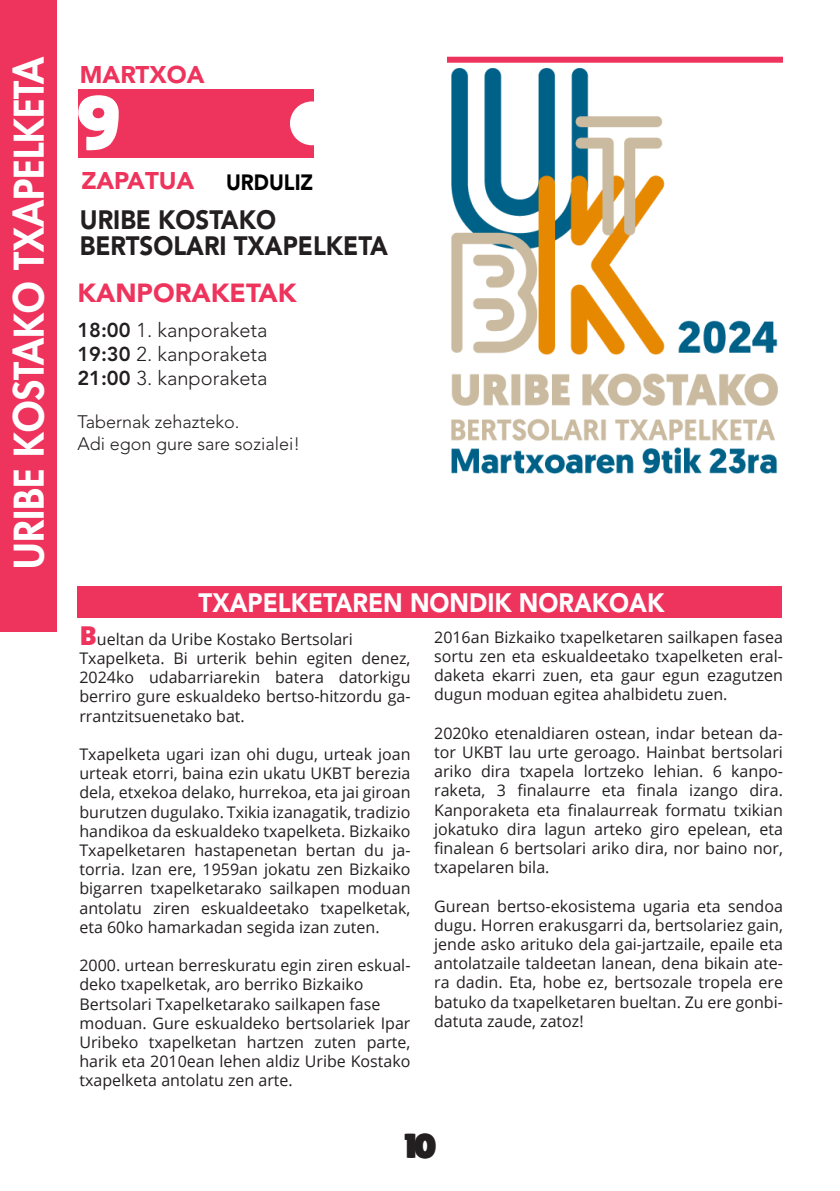
<style>
.page{position:relative;width:840px;height:1191px;background:#fff}
.page>*{position:absolute;margin:0;border:0;box-sizing:border-box;transform-origin:0 0}
.ZENBAKI{font:800 55px "moon get";color:#fff;scale:.91 1}
.t1{font:800 40px "Futura";color:#fff}
.IZENBURUA{font:900 26.4px "Avenir";color:#231f20;scale:.91 1}
.IZENBURUA-2{font:900 26.4px "Avenir";color:#fff;scale:.91 1}
.HILABETEA{font:900 26px "Avenir";color:#ee335c}
.HILABETEA-2{font:900 24px "Avenir";color:#ee335c}
.t2{font:800 24px "moon get";color:#231f20}
.LEKUA{font:900 22px "Avenir";color:#000;scale:.91 1}
.t3{font:300 20px "Avenir";color:#231f20}
.t4{font:300 18px "Avenir";color:#231f20}
.t5{font:16px/19.2px "Open Sans";color:#231f20;text-align:justify}
.s1{font-weight:800}
.s2{font-weight:800;font-size:26px;color:#ee335c}
</style>
<div class="page">
<div style="left:0;top:0;width:56px;height:631px;background:#ee335c"></div>
<div style="left:77px;top:585px;width:704px;height:32px;background:#ee335c"></div>
<img style="left:451px;top:68px;width:327px;height:406px">
<div style="left:447px;top:57px;width:335px;height:6px;background:#ee335c"></div>
<div style="left:78px;top:89px;width:236px;height:68px;background:#ee335c"></div>
<div style="left:290px;top:101px;width:44px;height:44px;background:#fff;border-radius:50%"></div>
<p class="t1" style="left:4px;top:569px;width:514px;rotate:-90deg">URIBE KOSTAKO TXAPELKETA</p>
<p class="HILABETEA-2" style="left:80px;top:57px;width:126px">MARTXOA</p>
<p class="ZENBAKI" style="left:78px;top:88px;width:48px">9</p>
<p class="HILABETEA-2" style="left:81px;top:163px;width:114px">ZAPATUA</p>
<p class="LEKUA" style="left:226px;top:166px;width:97px">URDULIZ</p>
<p class="IZENBURUA" style="left:80px;top:200px;width:217px">URIBE KOSTAKO</p>
<p class="IZENBURUA" style="left:80px;top:226px;width:339px">BERTSOLARI TXAPELKETA</p>
<p class="HILABETEA" style="left:77px;top:274px;width:221px">KANPORAKETAK</p>
<p class="t3" style="left:77px;top:315px;width:192px"><span class="s1">18:00</span> 1. kanporaketa</p>
<p class="t3" style="left:77px;top:339px;width:192px"><span class="s1">19:30</span> 2. kanporaketa</p>
<p class="t3" style="left:77px;top:363px;width:192px"><span class="s1">21:00</span> 3. kanporaketa</p>
<p class="t4" style="left:77px;top:408px;width:164px">Tabernak zehazteko.</p>
<p class="t4" style="left:77px;top:430px;width:224px">Adi egon gure sare sozialei!</p>
<p class="IZENBURUA-2" style="left:198px;top:583px;width:513px">TXAPELKETAREN NONDIK NORAKOAK</p>
<p class="t5" style="left:79px;top:629px;width:275px"><span class="s2">B</span>ueltan da Uribe Kostako Bertsolari</p>
<p class="t5" style="left:79px;top:648px;width:332px">Txapelketa. Bi urterik behin egiten denez, 2024ko udabarriarekin batera datorkigu berriro gure eskualdeko bertso-hitzordu ga&shy;rrantzitsuenetako bat.</p>
<p class="t5" style="left:79px;top:744px;width:332px">Txapelketa ugari izan ohi dugu, urteak joan urteak etorri, baina ezin ukatu UKBT berezia dela, etxekoa delako, hurrekoa, eta jai giroan burutzen dugulako. Txikia izanagatik, tradizio handikoa da eskualdeko txapelketa. Bizkaiko Txapelketaren hastapenetan bertan du ja&shy;torria. Izan ere, 1959an jokatu zen Bizkaiko bigarren txapelketarako sailkapen moduan antolatu ziren eskualdeetako txapelketak, eta 60ko hamarkadan segida izan zuten.</p>
<p class="t5" style="left:79px;top:955px;width:332px">2000. urtean berreskuratu egin ziren eskual&shy;deko txapelketak, aro berriko Bizkaiko</p>
<p class="t5" style="left:79px;top:993px;width:302px">Bertsolari Txapelketarako sailkapen fase</p>
<p class="t5" style="left:79px;top:1013px;width:332px">moduan. Gure eskualdeko bertsolariek Ipar Uribeko txapelketan hartzen zuten parte, harik eta 2010ean lehen aldiz Uribe Kostako txapelketa antolatu zen arte.</p>
<p class="t5" style="left:434px;top:627px;width:350px">2016an Bizkaiko txapelketaren sailkapen fasea sortu zen eta eskualdeetako txapelketen eral&shy;daketa ekarri zuen, eta gaur egun ezagutzen dugun moduan egitea ahalbidetu zuen.</p>
<p class="t5" style="left:434px;top:723px;width:350px">2020ko etenaldiaren ostean, indar betean da&shy;tor UKBT lau urte geroago. Hainbat bertsolari ariko dira txapela lortzeko lehian. 6 kanpo&shy;raketa, 3 finalaurre eta finala izango dira.<br>Kanporaketa eta finalaurreak formatu txikian jokatuko dira lagun arteko giro epelean, eta finalean 6 bertsolari ariko dira, nor baino nor, txapelaren bila.</p>
<p class="t5" style="left:434px;top:895px;width:350px">Gurean bertso-ekosistema ugaria eta sendoa dugu. Horren erakusgarri da, bertsolariez gain, jende asko arituko dela gai-jartzaile, epaile eta antolatzaile taldeetan lanean, dena bikain ate&shy;ra dadin. Eta, hobe ez, bertsozale tropela ere batuko da txapelketaren bueltan. Zu ere gonbi&shy;datuta zaude, zatoz!</p>
<h3 class="t2" style="left:405px;top:1131px;width:32px">10</h3>
</div>
